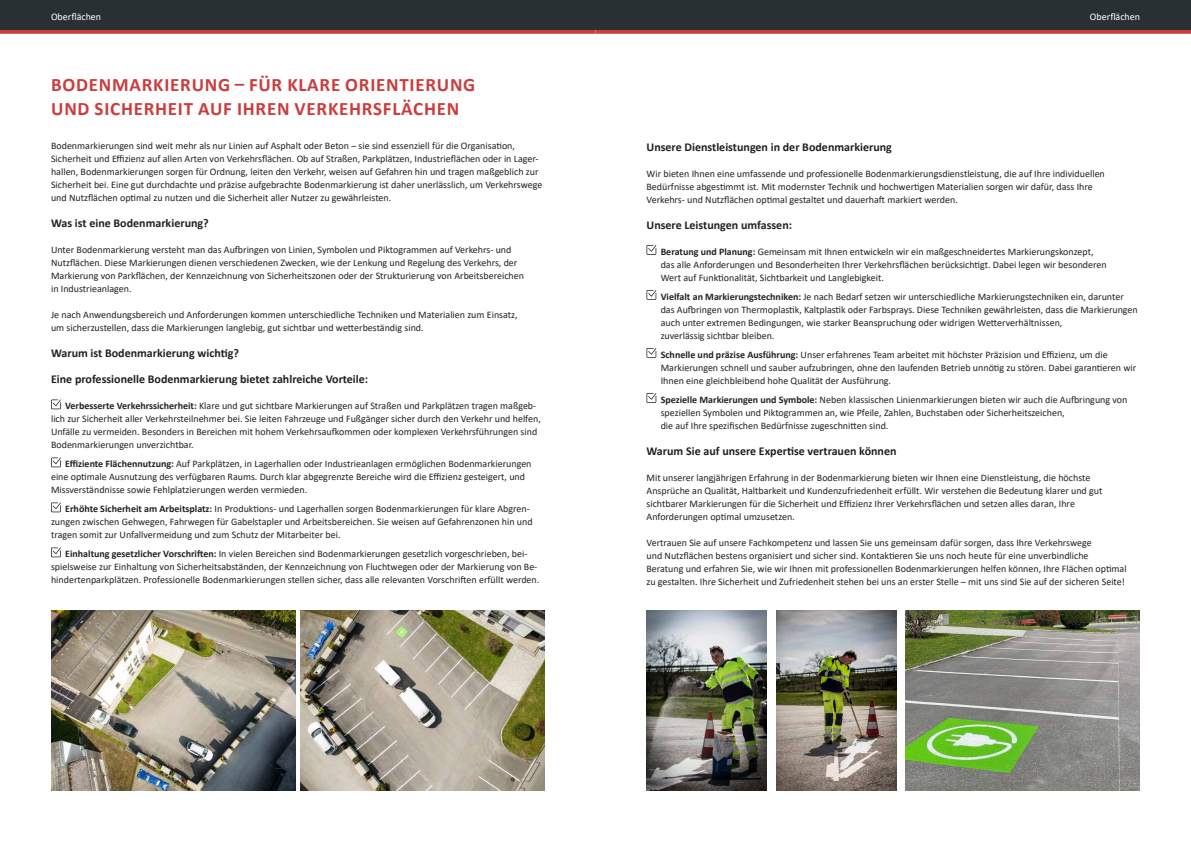
<style>
.page{position:relative;width:1191px;height:842px;background:#fff}
.page>*{position:absolute;margin:0;border:0;box-sizing:border-box;transform-origin:0 0}
.t1{font:700 19px/24px "Calibri";letter-spacing:.04em;color:#cc3c3d}
.t2{font:700 12px/26px "Calibri";color:#231f20}
.t3{font:10px/13px "Calibri";color:#231f20}
.t4{font:10px "Calibri";color:#fff}
.s1{font-weight:700}
</style>
<div class="page">
<svg style="left:0;top:30px;width:595px;height:4px;background:#ce4748"></svg>
<div style="left:0;top:0;width:598px;height:30px;background:#293034"></div>
<svg style="left:51px;top:399px;width:10px;height:10px"></svg>
<svg style="left:51px;top:457px;width:10px;height:10px"></svg>
<svg style="left:51px;top:502px;width:10px;height:10px"></svg>
<svg style="left:51px;top:547px;width:10px;height:10px"></svg>
<svg style="left:646px;top:245px;width:10px;height:10px"></svg>
<svg style="left:646px;top:290px;width:10px;height:10px"></svg>
<svg style="left:646px;top:348px;width:10px;height:10px"></svg>
<svg style="left:646px;top:393px;width:10px;height:10px"></svg>
<svg style="left:595px;top:30px;width:596px;height:4px;background:#ce4748"></svg>
<div style="left:595px;top:0;width:596px;height:30px;background:#293034"></div>
<img style="left:51px;top:611px;width:244px;height:180px">
<img style="left:300px;top:611px;width:244px;height:180px">
<img style="left:646px;top:611px;width:120px;height:180px">
<img style="left:776px;top:611px;width:120px;height:180px">
<img style="left:905px;top:611px;width:235px;height:180px">
<p class="t4" style="left:51px;top:9px;width:52px">Oberflächen</p>
<p class="t4" style="left:1090px;top:9px;width:52px">Oberflächen</p>
<h1 class="t1" style="left:51px;top:72px;width:426px">BODENMARKIERUNG – FÜR KLARE ORIENTIERUNG<br>UND SICHERHEIT AUF IHREN VERKEHRSFLÄCHEN</h1>
<p class="t3" style="left:51px;top:139px;width:493px">Bodenmarkierungen sind weit mehr als nur Linien auf Asphalt oder Beton – sie sind essenziell für die Organisation, Sicherheit und Effizienz auf allen Arten von Verkehrsflächen. Ob auf Straßen, Parkplätzen, Industrieflächen oder in Lager&shy;hallen, Bodenmarkierungen sorgen für Ordnung, leiten den Verkehr, weisen auf Gefahren hin und tragen maßgeblich zur Sicherheit bei. Eine gut durchdachte und präzise aufgebrachte Bodenmarkierung ist daher unerlässlich, um Verkehrswege und Nutzflächen optimal zu nutzen und die Sicherheit aller Nutzer zu gewährleisten.</p>
<p class="t2" style="left:51px;top:210px;width:159px">Was ist eine Bodenmarkierung?</p>
<p class="t3" style="left:51px;top:243px;width:474px">Unter Bodenmarkierung versteht man das Aufbringen von Linien, Symbolen und Piktogrammen auf Verkehrs- und Nutzflächen. Diese Markierungen dienen verschiedenen Zwecken, wie der Lenkung und Regelung des Verkehrs, der Markierung von Parkflächen, der Kennzeichnung von Sicherheitszonen oder der Strukturierung von Arbeitsbereichen in Industrieanlagen.</p>
<p class="t3" style="left:51px;top:308px;width:468px">Je nach Anwendungsbereich und Anforderungen kommen unterschiedliche Techniken und Materialien zum Einsatz, um sicherzustellen, dass die Markierungen langlebig, gut sichtbar und wetterbeständig sind.</p>
<p class="t2" style="left:51px;top:340px;width:319px">Warum ist Bodenmarkierung wichtig?<br>Eine professionelle Bodenmarkierung bietet zahlreiche Vorteile:</p>
<p class="t3" style="left:51px;top:399px;width:491px;text-indent:14px"><span class="s1">Verbesserte Verkehrssicherheit:</span> Klare und gut sichtbare Markierungen auf Straßen und Parkplätzen tragen maßgeb&shy;lich zur Sicherheit aller Verkehrsteilnehmer bei. Sie leiten Fahrzeuge und Fußgänger sicher durch den Verkehr und helfen, Unfälle zu vermeiden. Besonders in Bereichen mit hohem Verkehrsaufkommen oder komplexen Verkehrsführungen sind Bodenmarkierungen unverzichtbar.</p>
<p class="t3" style="left:51px;top:457px;width:482px;text-indent:14px"><span class="s1">Effiziente Flächennutzung:</span> Auf Parkplätzen, in Lagerhallen oder Industrieanlagen ermöglichen Bodenmarkierungen eine optimale Ausnutzung des verfügbaren Raums. Durch klar abgegrenzte Bereiche wird die Effizienz gesteigert, und<br>Missverständnisse sowie Fehlplatzierungen werden vermieden.</p>
<p class="t3" style="left:51px;top:502px;width:483px;text-indent:14px"><span class="s1">Erhöhte Sicherheit am Arbeitsplatz:</span> In Produktions- und Lagerhallen sorgen Bodenmarkierungen für klare Abgren&shy;zungen zwischen Gehwegen, Fahrwegen für Gabelstapler und Arbeitsbereichen. Sie weisen auf Gefahrenzonen hin und tragen somit zur Unfallvermeidung und zum Schutz der Mitarbeiter bei.</p>
<p class="t3" style="left:51px;top:547px;width:490px;text-align:center"><span class="s1">Einhaltung gesetzlicher Vorschriften:</span> In vielen Bereichen sind Bodenmarkierungen gesetzlich vorgeschrieben, bei&shy;spielsweise zur Einhaltung von Sicherheitsabständen, der Kennzeichnung von Fluchtwegen oder der Markierung von Be&shy;hindertenparkplätzen. Professionelle Bodenmarkierungen stellen sicher, dass alle relevanten Vorschriften erfüllt werden.</p>
<p class="t2" style="left:646px;top:134px;width:247px">Unsere Dienstleistungen in der Bodenmarkierung</p>
<p class="t3" style="left:646px;top:167px;width:460px">Wir bieten Ihnen eine umfassende und professionelle Bodenmarkierungsdienstleistung, die auf Ihre individuellen<br>Bedürfnisse abgestimmt ist. Mit modernster Technik und hochwertigen Materialien sorgen wir dafür, dass Ihre<br>Verkehrs- und Nutzflächen optimal gestaltet und dauerhaft markiert werden.</p>
<p class="t2" style="left:646px;top:212px;width:147px">Unsere Leistungen umfassen:</p>
<p class="t3" style="left:660px;top:245px;width:447px"><span class="s1">Beratung und Planung:</span> Gemeinsam mit Ihnen entwickeln wir ein maßgeschneidertes Markierungskonzept, das alle Anforderungen und Besonderheiten Ihrer Verkehrsflächen berücksichtigt. Dabei legen wir besonderen<br>Wert auf Funktionalität, Sichtbarkeit und Langlebigkeit.</p>
<p class="t3" style="left:660px;top:290px;width:478px"><span class="s1">Vielfalt an Markierungstechniken:</span> Je nach Bedarf setzen wir unterschiedliche Markierungstechniken ein, darunter das Aufbringen von Thermoplastik, Kaltplastik oder Farbsprays. Diese Techniken gewährleisten, dass die Markierungen auch unter extremen Bedingungen, wie starker Beanspruchung oder widrigen Wetterverhältnissen,<br>zuverlässig sichtbar bleiben.</p>
<p class="t3" style="left:660px;top:348px;width:477px"><span class="s1">Schnelle und präzise Ausführung:</span> Unser erfahrenes Team arbeitet mit höchster Präzision und Effizienz, um die<br>Markierungen schnell und sauber aufzubringen, ohne den laufenden Betrieb unnötig zu stören. Dabei garantieren wir<br>Ihnen eine gleichbleibend hohe Qualität der Ausführung.</p>
<p class="t3" style="left:660px;top:393px;width:468px"><span class="s1">Spezielle Markierungen und Symbole:</span> Neben klassischen Linienmarkierungen bieten wir auch die Aufbringung von speziellen Symbolen und Piktogrammen an, wie Pfeile, Zahlen, Buchstaben oder Sicherheitszeichen,<br>die auf Ihre spezifischen Bedürfnisse zugeschnitten sind.</p>
<p class="t2" style="left:646px;top:438px;width:251px">Warum Sie auf unsere Expertise vertrauen können</p>
<p class="t3" style="left:646px;top:471px;width:457px">Mit unserer langjährigen Erfahrung in der Bodenmarkierung bieten wir Ihnen eine Dienstleistung, die höchste Ansprüche an Qualität, Haltbarkeit und Kundenzufriedenheit erfüllt. Wir verstehen die Bedeutung klarer und gut sichtbarer Markierungen für die Sicherheit und Effizienz Ihrer Verkehrsflächen und setzen alles daran, Ihre Anforderungen optimal umzusetzen.</p>
<p class="t3" style="left:646px;top:536px;width:482px">Vertrauen Sie auf unsere Fachkompetenz und lassen Sie uns gemeinsam dafür sorgen, dass Ihre Verkehrswege<br>und Nutzflächen bestens organisiert und sicher sind. Kontaktieren Sie uns noch heute für eine unverbindliche Beratung und erfahren Sie, wie wir Ihnen mit professionellen Bodenmarkierungen helfen können, Ihre Flächen optimal zu gestalten. Ihre Sicherheit und Zufriedenheit stehen bei uns an erster Stelle – mit uns sind Sie auf der sicheren Seite!</p>
</div>
